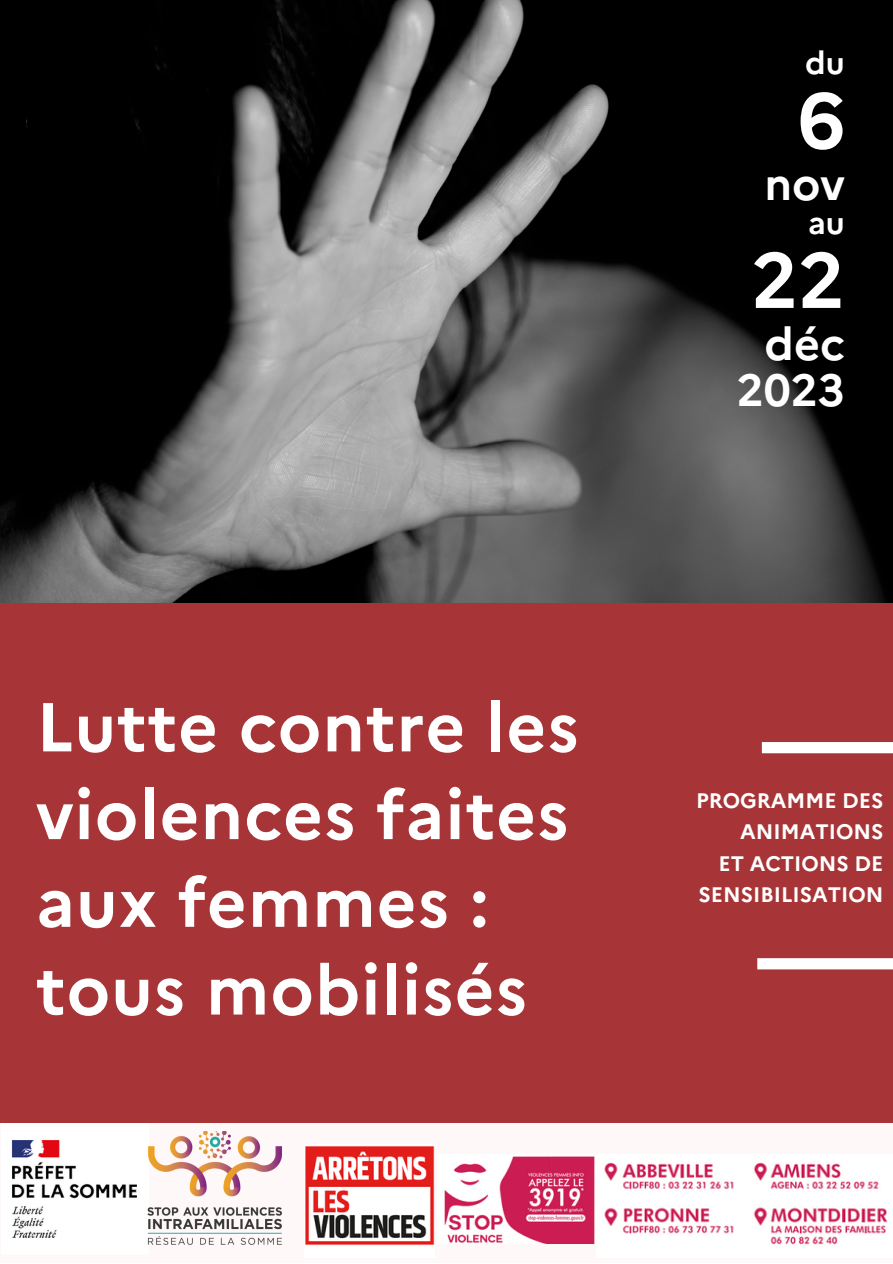
<style>
.page{position:relative;width:893px;height:1264px;background:#fff}
.page>*{position:absolute;margin:0;border:0;box-sizing:border-box;transform-origin:0 0}
.t1{font:700 78px "Marianne";color:#fff}
.t2{font:700 69px/87.6px "Marianne";letter-spacing:.015em;color:#fff}
.t3{font:700 45px "Marianne";color:#fff}
.t4{font:700 31.5px "Marianne";color:#fff}
.t5{font:700 21px "Marianne";color:#fff}
</style>
<div class="page">
<div style="left:0;top:0;width:892px;height:1262px;background:#fff8f9"></div>
<div style="left:0;top:596px;width:892px;height:526px;background:#a73537"></div>
<img style="left:0;top:0;width:892px;height:602px">
<div style="left:761px;top:742px;width:131px;height:11px;background:#fff"></div>
<div style="left:757px;top:958px;width:135px;height:11px;background:#fff"></div>
<img style="left:11px;top:1139px;width:126px;height:99px">
<img style="left:444px;top:1156px;width:151px;height:87px">
<img style="left:604px;top:1162px;width:283px;height:83px">
<img style="left:305px;top:1146px;width:129px;height:99px">
<img style="left:147px;top:1131px;width:134px;height:114px">
<p class="t2" style="left:36px;top:683px;width:544px">Lutte contre les violences faites aux femmes :</p>
<p class="t2" style="left:36px;top:946px;width:492px">tous mobilisés</p>
<p class="t4" style="left:805px;top:44px;width:41px">du</p>
<p class="t1" style="left:798px;top:73px;width:48px">6</p>
<p class="t3" style="left:764px;top:156px;width:82px">nov</p>
<p class="t4" style="left:808px;top:203px;width:38px">au</p>
<p class="t1" style="left:751px;top:232px;width:95px">22</p>
<p class="t3" style="left:764px;top:316px;width:82px">déc</p>
<p class="t3" style="left:737px;top:362px;width:109px">2023</p>
<p class="t5" style="left:696px;top:787px;width:189px">PROGRAMME DES</p>
<p class="t5" style="left:740px;top:819px;width:145px">ANIMATIONS</p>
<p class="t5" style="left:718px;top:850px;width:166px">ET ACTIONS DE</p>
<p class="t5" style="left:698px;top:882px;width:186px">SENSIBILISATION</p>
</div>
